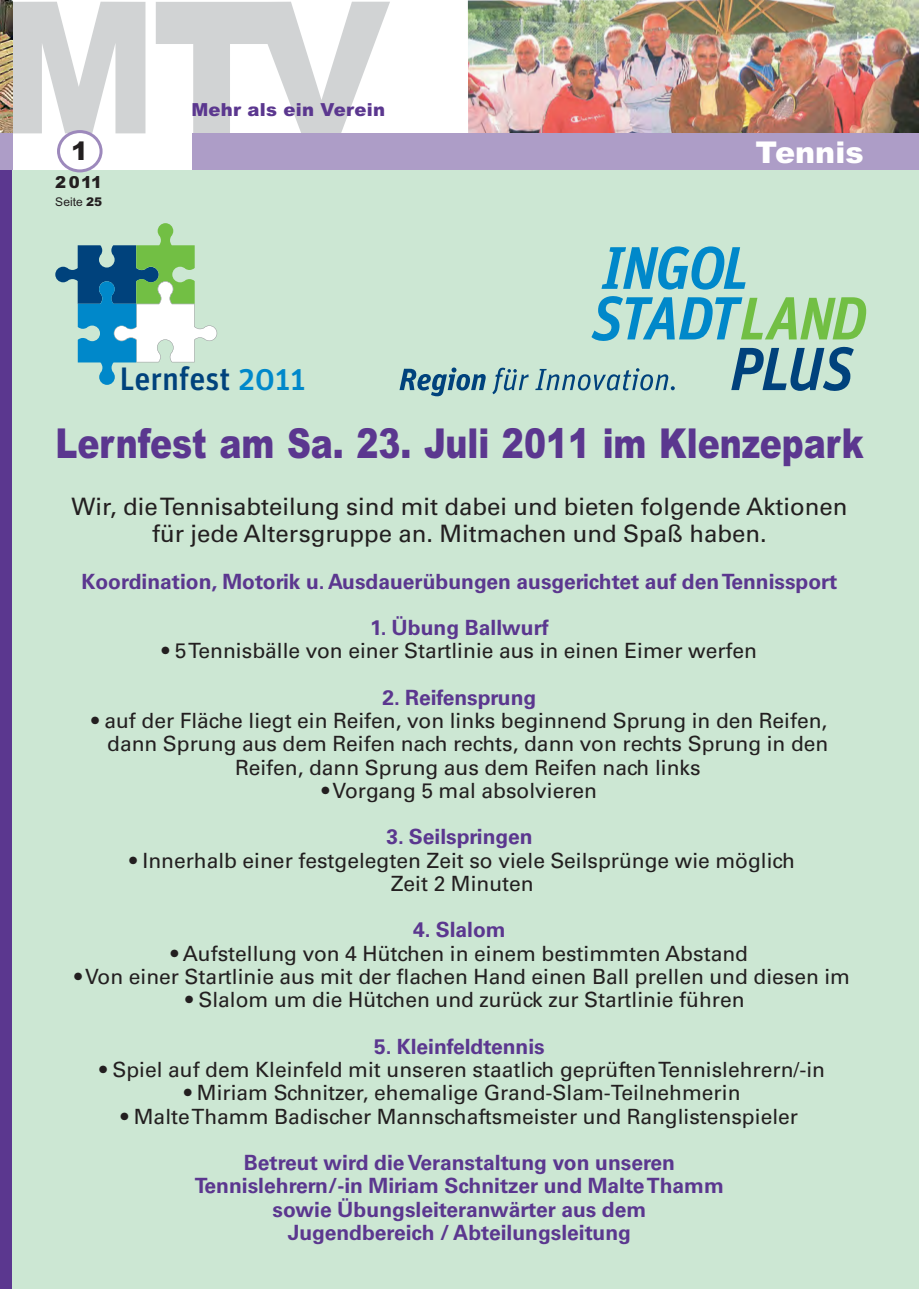
<style>
.page{position:relative;width:919px;height:1289px;background:#fff}
.page>*{position:absolute;margin:0;border:0;box-sizing:border-box;transform-origin:0 0}
.t1{font:900 41.25px "Arial";color:#5b378f;scale:.8 1}
.t2{font:500 32.4px "Unit OT";color:#00427c}
.t3{font:900 30px "Arial";color:#fff}
.t4{font:900 25.5px "Arial";color:#231f20}
.t5{font:24px/27px "Univers LT";color:#231f20;text-align:center}
.t6{font:21px/23.2px "Univers LT";color:#231f20;text-align:center}
.t7{font:700 21px/23.2px "Univers LT";color:#5b378f;text-align:center}
.t8{font:900 18px "Arial";letter-spacing:.015em;color:#5b378f}
.t9{font:900 16.5px "Arial";color:#231f20}
.t10{font:12px "Arial";letter-spacing:.005em;color:#231f20}
.s1{font-weight:900}
.s2{color:#0088ca}
</style>
<div class="page">
<div style="left:0;top:169px;width:14px;height:1119px;background:#5b378f"></div>
<div style="left:13px;top:169px;width:905px;height:1119px;background:#cce7d3"></div>
<img style="left:468px;top:0;width:450px;height:134px">
<div style="left:13px;top:0;width:438px;height:170px;background:#fff"></div>
<svg style="left:156px;top:2px;width:234px;height:131px"></svg>
<div style="left:193px;top:134px;width:725px;height:36px;background:#ad9dc7"></div>
<svg style="left:13px;top:2px;width:132px;height:170px"></svg>
<img style="left:0;top:0;width:13px;height:134px">
<div style="left:0;top:134px;width:13px;height:36px;background:#ad9dc7"></div>
<svg style="left:55px;top:223px;width:162px;height:162px"></svg>
<svg style="left:601px;top:246px;width:144px;height:43px"></svg>
<svg style="left:399px;top:367px;width:86px;height:29px"></svg>
<svg style="left:492px;top:367px;width:36px;height:27px"></svg>
<svg style="left:535px;top:296px;width:331px;height:95px"></svg>
<p class="t8" style="left:191px;top:102px;width:195px">Mehr als ein Verein</p>
<p class="t4" style="left:71px;top:141px;width:19px">1</p>
<p class="t3" style="left:755px;top:140px;width:110px">Tennis</p>
<p class="t9" style="left:55px;top:175px;width:48px">2011</p>
<p class="t10" style="left:55px;top:194px;width:48px">Seite <span class="s1">25</span></p>
<p class="t2" style="left:119px;top:360px;width:188px">Lernfest <span class="s2">2011</span></p>
<p class="t1" style="left:55px;top:427px;width:1011px">Lernfest am Sa. 23. Juli 2011 im Klenzepark</p>
<p class="t5" style="left:71px;top:495px;width:777px">Wir, die Tennisabteilung sind mit dabei und bieten folgende Aktionen für jede Altersgruppe an. Mitmachen und Spaß haben.</p>
<p class="t7" style="left:82px;top:571px;width:757px">Koordination, Motorik u. Ausdauerübungen ausgerichtet auf den Tennissport</p>
<p class="t7" style="left:370px;top:617px;width:180px">1. Übung Ballwurf</p>
<p class="t6" style="left:162px;top:641px;width:596px">• 5 Tennisbälle von einer Startlinie aus in einen Eimer werfen</p>
<p class="t7" style="left:382px;top:687px;width:155px">2. Reifensprung</p>
<p class="t6" style="left:91px;top:711px;width:737px">• auf der Fläche liegt ein Reifen, von links beginnend Sprung in den Reifen,</p>
<p class="t6" style="left:107px;top:734px;width:722px">dann Sprung aus dem Reifen nach rechts, dann von rechts Sprung in den</p>
<p class="t6" style="left:235px;top:757px;width:467px">Reifen, dann Sprung aus dem Reifen nach links</p>
<p class="t6" style="left:322px;top:780px;width:277px">• Vorgang 5 mal absolvieren</p>
<p class="t7" style="left:386px;top:826px;width:148px">3. Seilspringen</p>
<p class="t6" style="left:130px;top:850px;width:666px">• Innerhalb einer festgelegten Zeit so viele Seilsprünge wie möglich<br>Zeit 2 Minuten</p>
<p class="t7" style="left:413px;top:919px;width:94px">4. Slalom</p>
<p class="t6" style="left:171px;top:943px;width:578px">• Aufstellung von 4 Hütchen in einem bestimmten Abstand</p>
<p class="t6" style="left:74px;top:966px;width:777px">• Von einer Startlinie aus mit der flachen Hand einen Ball prellen und diesen im</p>
<p class="t6" style="left:185px;top:990px;width:560px">• Slalom um die Hütchen und zurück zur Startlinie führen</p>
<p class="t7" style="left:374px;top:1036px;width:172px">5. Kleinfeldtennis</p>
<p class="t6" style="left:99px;top:1059px;width:727px">• Spiel auf dem Kleinfeld mit unseren staatlich geprüften Tennislehrern/-in</p>
<p class="t6" style="left:184px;top:1083px;width:558px">• Miriam Schnitzer, ehemalige Grand-Slam-Teilnehmerin</p>
<p class="t6" style="left:121px;top:1106px;width:678px">• Malte Thamm Badischer Mannschaftsmeister und Ranglistenspieler</p>
<p class="t7" style="left:195px;top:1152px;width:530px">Betreut wird die Veranstaltung von unseren Tennislehrern/-in Miriam Schnitzer und Malte Thamm sowie Übungsleiteranwärter aus dem<br>Jugendbereich / Abteilungsleitung</p>
</div>
